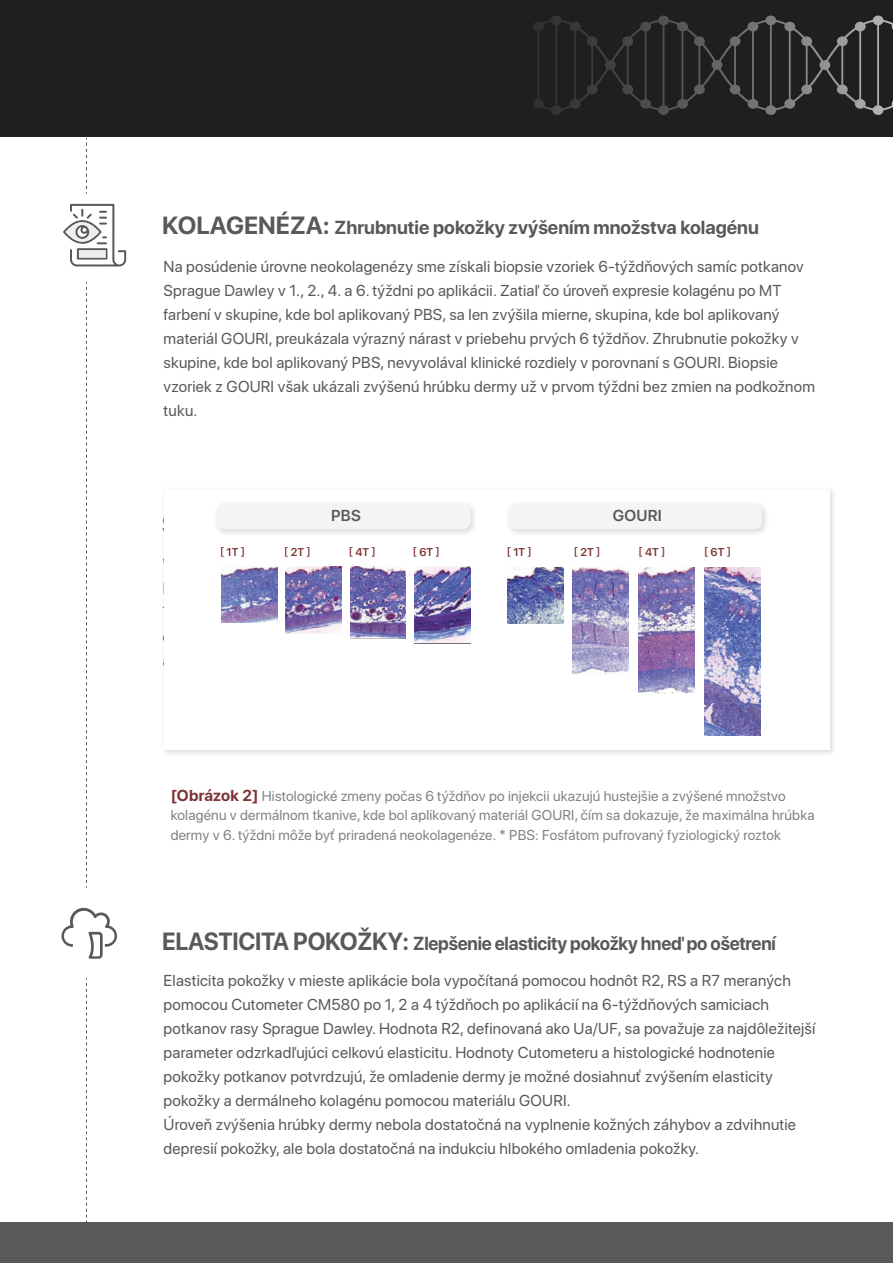
<style>
.page{position:relative;width:893px;height:1263px;background:#fff}
.page>*{position:absolute;margin:0;border:0;box-sizing:border-box;transform-origin:0 0}
.t1{font:700 18.75px "SF Pro Display";letter-spacing:-.015em;color:#58595b;scale:.96 1}
.t2{font:700 18.75px "SF Pro Display";letter-spacing:-.015em;color:#58595b}
.t3{font:15.75px/24px "SF Pro Display";letter-spacing:.015em;color:#58595b}
.t4{font:600 15.75px "SF Pro Display";letter-spacing:.015em;color:#58595b}
.t5{font:14.25px/19.5px "SF Pro Display";letter-spacing:.015em;color:#808284}
.t6{font:500 11.25px "SF Pro Display";color:#7c3333}
.s1{font-size:24.75px}
.s2{font-weight:600}
.s3{font-weight:700;font-size:15.75px;color:#7c3333}
</style>
<div class="page">
<div style="left:0;top:1222px;width:893px;height:41px;background:#58595b"></div>
<div style="left:216px;top:503px;width:255px;height:26px;background:#f3f4f5;border-radius:9px"></div>
<div style="left:508px;top:503px;width:254px;height:26px;background:#f3f4f5;border-radius:9px"></div>
<img style="left:221px;top:566px;width:56px;height:56px">
<img style="left:285px;top:566px;width:56px;height:68px">
<img style="left:350px;top:566px;width:56px;height:72px">
<img style="left:704px;top:568px;width:56px;height:168px">
<img style="left:639px;top:568px;width:56px;height:125px">
<img style="left:573px;top:568px;width:55px;height:107px">
<img style="left:508px;top:568px;width:56px;height:56px">
<img style="left:414px;top:566px;width:56px;height:77px">
<svg style="left:63px;top:204px;width:63px;height:62px"></svg>
<svg style="left:61px;top:907px;width:56px;height:52px"></svg>
<svg style="left:86px;top:138px;width:1px;height:56px"></svg>
<svg style="left:86px;top:282px;width:1px;height:606px"></svg>
<svg style="left:86px;top:978px;width:1px;height:244px"></svg>
<div style="left:0;top:0;width:893px;height:137px;background:#211e1e"></div>
<svg style="left:534px;top:15px;width:359px;height:100px"></svg>
<p class="t2" style="left:162px;top:217px;width:598px"><span class="s1">KOLAGENÉZA:</span> Zhrubnutie pokožky zvýšením množstva kolagénu</p>
<p class="t3" style="left:164px;top:254px;width:653px">Na posúdenie úrovne neokolagenézy sme získali biopsie vzoriek 6-týždňových samíc potkanov Sprague Dawley v 1., 2., 4. a 6. týždni po aplikácii. Zatiaľ čo úroveň expresie kolagénu po MT farbení v skupine, kde bol aplikovaný PBS, sa len zvýšila mierne, skupina, kde bol aplikovaný materiál GOURl, preukázala výrazný nárast v priebehu prvých 6 týždňov. Zhrubnutie pokožky v skupine, kde bol aplikovaný PBS, nevyvolával klinické rozdiely v porovnaní s GOURI. Biopsie vzoriek z GOURI však ukázali zvýšenú hrúbku dermy už v prvom týždni bez zmien na podkožnom tuku.</p>
<p class="t4" style="left:331px;top:505px;width:31px">PBS</p>
<p class="t4" style="left:613px;top:505px;width:50px">GOURI</p>
<p class="t6" style="left:220px;top:543px;width:26px">[ <span class="s2">1T</span> ]</p>
<p class="t6" style="left:284px;top:543px;width:28px">[ <span class="s2">2T</span> ]</p>
<p class="t6" style="left:349px;top:543px;width:28px">[ <span class="s2">4T</span> ]</p>
<p class="t6" style="left:413px;top:543px;width:28px">[ <span class="s2">6T</span> ]</p>
<p class="t6" style="left:507px;top:543px;width:26px">[ <span class="s2">1T</span> ]</p>
<p class="t6" style="left:574px;top:543px;width:28px">[ <span class="s2">2T</span> ]</p>
<p class="t6" style="left:639px;top:543px;width:28px">[ <span class="s2">4T</span> ]</p>
<p class="t6" style="left:704px;top:543px;width:28px">[ <span class="s2">6T</span> ]</p>
<p class="t5" style="left:171px;top:786px;width:645px"><span class="s3">[Obrázok 2]</span> Histologické zmeny počas 6 týždňov po injekcii ukazujú hustejšie a zvýšené množstvo kolagénu v dermálnom tkanive, kde bol aplikovaný materiál GOURI, čím sa dokazuje, že maximálna hrúbka dermy v 6. týždni môže byť priradená neokolagenéze. * PBS: Fosfátom pufrovaný fyziologický roztok</p>
<p class="t1" style="left:162px;top:932px;width:641px"><span class="s1">ELASTICITA POKOŽKY:</span> Zlepšenie elasticity pokožky hneď po ošetrení</p>
<p class="t3" style="left:164px;top:968px;width:653px">Elasticita pokožky v mieste aplikácie bola vypočítaná pomocou hodnôt R2, RS a R7 meraných pomocou Cutometer CM580 po 1, 2 a 4 týždňoch po aplikácií na 6-týždňových samiciach potkanov rasy Sprague Dawley. Hodnota R2, definovaná ako Ua/UF, sa považuje za najdôležitejší parameter odzrkadľujúci celkovú elasticitu. Hodnoty Cutometeru a histologické hodnotenie pokožky potkanov potvrdzujú, že omladenie dermy je možné dosiahnuť zvýšením elasticity pokožky a dermálneho kolagénu pomocou materiálu GOURI.<br>Úroveň zvýšenia hrúbky dermy nebola dostatočná na vyplnenie kožných záhybov a zdvihnutie depresií pokožky, ale bola dostatočná na indukciu hlbokého omladenia pokožky.</p>
</div>
